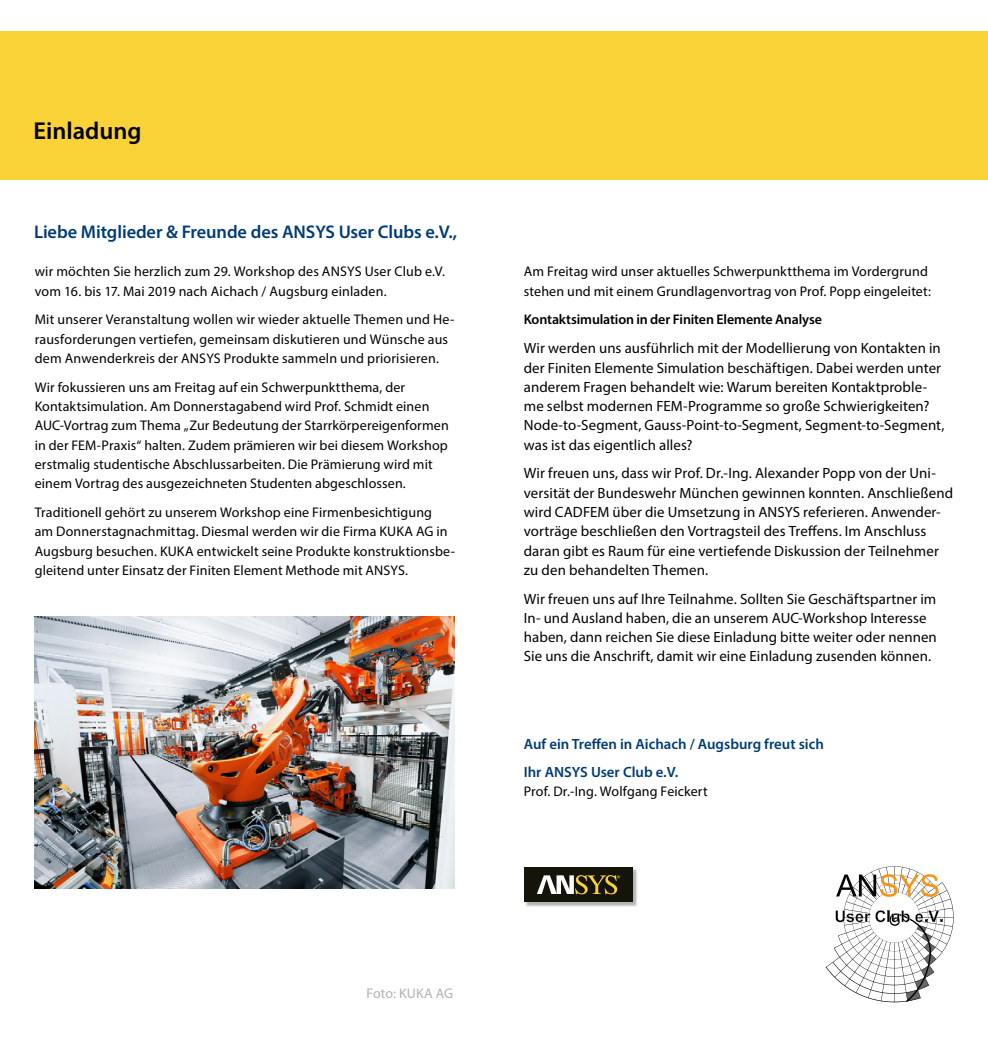
<style>
.page{position:relative;width:988px;height:1042px;background:#fff}
.page>*{position:absolute;margin:0;border:0;box-sizing:border-box;transform-origin:0 0}
.Title_small_gelber_B{font:600 24.5px "Myriad Pro";color:#000}
.Title_2{font:600 18.38px "Myriad Pro";letter-spacing:-.005em;color:#003c74}
.Text{font:14.88px/19.2px "Myriad Pro";letter-spacing:.005em;color:#000}
.Title_3{font:600 14.88px "Myriad Pro";color:#003c74}
.Text-2{font:14px/19.2px "Myriad Pro";letter-spacing:.01em;color:#000}
.Aufzählung_im_Text{font:600 14px "Myriad Pro";letter-spacing:-.01em;color:#000}
.Title_3-2{font:14px "Myriad Pro";letter-spacing:.01em;color:#000}
.Text-3{font:14px "Myriad Pro";letter-spacing:.005em;color:#b3b2b2}
</style>
<div class="page">
<div style="left:474px;top:31px;width:513px;height:149px;background:#f9d238"></div>
<div style="left:0;top:31px;width:504px;height:149px;background:#f9d238"></div>
<svg style="left:825px;top:866px;width:128px;height:136px"></svg>
<div style="left:524px;top:868px;width:113px;height:39px;background:#000;opacity:.3"></div>
<div style="left:524px;top:867px;width:108px;height:35px;background:#14140b"></div>
<svg style="left:537px;top:875px;width:83px;height:19px"></svg>
<img style="left:35px;top:616px;width:419px;height:272px">
<p class="Title_small_gelber_B" style="left:33px;top:115px;width:109px">Einladung</p>
<p class="Title_2" style="left:34px;top:220px;width:424px">Liebe Mitglieder &amp; Freunde des ANSYS User Clubs e.V.,</p>
<p class="Text-2" style="left:35px;top:262px;width:411px">wir möchten Sie herzlich zum 29. Workshop des ANSYS User Club e.V. vom 16. bis 17. Mai 2019 nach Aichach / Augsburg einladen.</p>
<p class="Text-2" style="left:35px;top:310px;width:421px">Mit unserer Veranstaltung wollen wir wieder aktuelle Themen und He&shy;rausforderungen vertiefen, gemeinsam diskutieren und Wünsche aus dem Anwenderkreis der ANSYS Produkte sammeln und priorisieren.</p>
<p class="Text-2" style="left:35px;top:377px;width:415px">Wir fokussieren uns am Freitag auf ein Schwerpunktthema, der Kontaktsimulation. Am Donnerstagabend wird Prof. Schmidt einen AUC-Vortrag zum Thema „Zur Bedeutung der Starrkörpereigenformen in der FEM-Praxis“ halten. Zudem prämieren wir bei diesem Workshop erstmalig studentische Abschlussarbeiten. Die Prämierung wird mit einem Vortrag des ausgezeichneten Studenten abgeschlossen.</p>
<p class="Text-2" style="left:35px;top:502px;width:421px">Traditionell gehört zu unserem Workshop eine Firmenbesichtigung<br>am Donnerstagnachmittag. Diesmal werden wir die Firma KUKA AG in Augsburg besuchen. KUKA entwickelt seine Produkte konstruktionsbe&shy;gleitend unter Einsatz der Finiten Element Methode mit ANSYS.</p>
<p class="Text-2" style="left:523px;top:262px;width:408px">Am Freitag wird unser aktuelles Schwerpunktthema im Vordergrund stehen und mit einem Grundlagenvortrag von Prof. Popp eingeleitet:</p>
<p class="Aufzählung_im_Text" style="left:523px;top:311px;width:299px">Kontaktsimulation in der Finiten Elemente Analyse</p>
<p class="Text" style="left:523px;top:338px;width:422px">Wir werden uns ausführlich mit der Modellierung von Kontakten in der Finiten Elemente Simulation beschäftigen. Dabei werden unter anderem Fragen behandelt wie: Warum bereiten Kontaktproble&shy;me selbst modernen FEM-Programme so große Schwierigkeiten?<br>Node-to-Segment, Gauss-Point-to-Segment, Segment-to-Segment, was ist das eigentlich alles?</p>
<p class="Text" style="left:523px;top:464px;width:431px">Wir freuen uns, dass wir Prof. Dr.-Ing. Alexander Popp von der Uni&shy;versität der Bundeswehr München gewinnen konnten. Anschließend wird CADFEM über die Umsetzung in ANSYS referieren. Anwender&shy;vorträge beschließen den Vortragsteil des Treffens. Im Anschluss daran gibt es Raum für eine vertiefende Diskussion der Teilnehmer zu den behandelten Themen.</p>
<p class="Text" style="left:523px;top:589px;width:414px">Wir freuen uns auf Ihre Teilnahme. Sollten Sie Geschäftspartner im In- und Ausland haben, die an unserem AUC-Workshop Interesse haben, dann reichen Sie diese Einladung bitte weiter oder nennen Sie uns die Anschrift, damit wir eine Einladung zusenden können.</p>
<p class="Title_3" style="left:523px;top:734px;width:301px">Auf ein Treffen in Aichach / Augsburg freut sich</p>
<p class="Title_3" style="left:523px;top:762px;width:156px">Ihr ANSYS User Club e.V.</p>
<p class="Title_3-2" style="left:523px;top:783px;width:185px">Prof. Dr.-Ing. Wolfgang Feickert</p>
<p class="Text-3" style="left:366px;top:985px;width:88px">Foto: KUKA AG</p>
</div>
